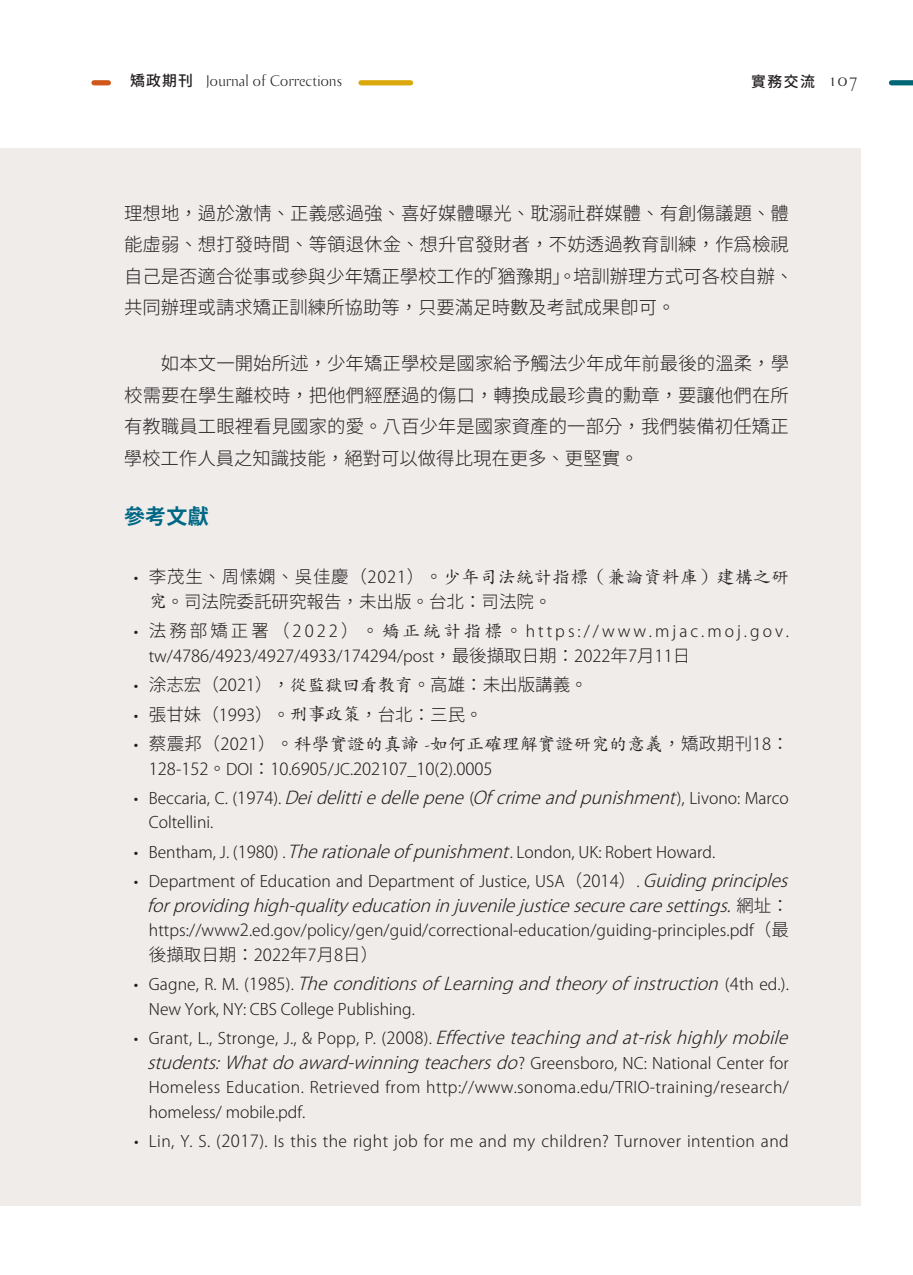
<style>
.page{position:relative;width:913px;height:1275px;background:#fff}
.page>*{position:absolute;margin:0;border:0;box-sizing:border-box;transform-origin:0 0}
.t1{font:21px "Gen Yo Gothic TW B";color:#006884}
.t2{font:18.38px/31.5px "Gen Yo Gothic TW L";color:#231f20}
.t3{font:italic 300 17.5px/24.5px "Koz Go Pro";color:#231f20;text-align:center}
.t4{font:17.5px "Gen Yo Gothic TW L";color:#231f20}
.t5{font:17.5px "DF Kai Shu W5 WINP BF";letter-spacing:.02em;color:#231f20}
.t6{font:17.5px "DF Kai Shu W5 WINP BF";letter-spacing:.04em;color:#231f20}
.t7{font:300 16.62px "Koz Go Pro";color:#231f20}
.t8{font:300 15.75px "Koz Go Pro";letter-spacing:.005em;color:#231f20}
.t9{font:300 15.75px/24.5px "Koz Go Pro";letter-spacing:.025em;color:#231f20}
.t10{font:300 15.75px "Koz Go Pro";letter-spacing:.03em;color:#231f20}
.t11{font:300 15.75px "Koz Go Pro";letter-spacing:.19em;color:#231f20}
.t12{font:15.75px "Bodebeck LT Std";color:#231f20}
.t13{font:14.88px "Gen Yo Gothic TW M";color:#231f20}
.s1{font-family:"Gen Yo Gothic TW M";font-size:14.88px}
.s2{font-family:"Bodebeck LT Std";font-size:19.25px}
.s3{font-family:"Koz Go Pro";font-weight:300;font-size:15.75px}
.s4{font-family:"Gen Yo Gothic TW L"}
.s5{font-family:"Koz Go Pro";font-weight:300;font-size:16.62px}
.s6{font-family:"DF Kai Shu W5 WINP BF"}
.s7{font-family:"Gen Yo Gothic TW L";font-weight:400;font-size:17.5px}
.s8{font-size:16.62px}
.s9{font-family:"DF Kai Shu W5 WINP BF";font-weight:400;font-size:17.5px}
.s10{font-size:15.75px}
.s11{font-family:"Brioso Pro";font-weight:300}
.s12{font-style:normal;font-size:15.75px}
.s13{font-style:normal;font-size:16.62px}
.s14{font-style:italic;font-size:17.5px}
.s15{font-family:"Gen Yo Gothic TW L";font-weight:400;font-style:normal}
</style>
<div class="page">
<div style="left:0;top:148px;width:860px;height:1057px;background:#f0ecea"></div>
<div style="left:361px;top:80px;width:50px;height:5px;background:#dba80c"></div>
<div style="left:94px;top:80px;width:14px;height:5px;background:#d1581a"></div>
<div style="left:891px;top:80px;width:22px;height:5px;background:#006776"></div>
<p class="t12" style="left:130px;top:73px;width:213px"><span class="s1">矯政期刊</span> Journal of Corrections</p>
<p class="t13" style="left:751px;top:73px;width:108px">實務交流 <span class="s2">107</span></p>
<p class="t2" style="left:124px;top:197px;width:671px">理想地，過於激情、正義感過強、喜好媒體曝光、耽溺社群媒體、有創傷議題、體能虛弱、想打發時間、等領退休金、想升官發財者，不妨透過教育訓練，作為檢視自己是否適合從事或參與少年矯正學校工作的「猶豫期」。培訓辦理方式可各校自辦、共同辦理或請求矯正訓練所協助等，只要滿足時數及考試成果即可。</p>
<p class="t2" style="left:124px;top:348px;width:667px;text-align:justify;text-indent:37px">如本文一開始所述，少年矯正學校是國家給予觸法少年成年前最後的溫柔，學校需要在學生離校時，把他們經歷過的傷口，轉換成最珍貴的勳章，要讓他們在所有教職員工眼裡看見國家的愛。八百少年是國家資產的一部分，我們裝備初任矯正學校工作人員之知識技能，絕對可以做得比現在更多、更堅實。</p>
<p class="t1" style="left:124px;top:504px;width:86px">參考文獻</p>
<p class="t6" style="left:134px;top:568px;width:656px"><span class="s3">•</span> <span class="s4">李茂生、周愫嫻、吳佳慶（</span><span class="s5">2021</span><span class="s4">）。</span>少年司法統計指標（兼論資料庫）建構之研</p>
<p class="t4" style="left:149px;top:591px;width:404px"><span class="s6">究</span>。司法院委託研究報告，未出版。台北：司法院。</p>
<p class="t11" style="left:134px;top:621px;width:656px">• <span class="s7">法務部矯正署（</span><span class="s8">2022</span><span class="s7">）。</span><span class="s9">矯正統計指標</span><span class="s7">。</span>https://www.mjac.moj.gov.</p>
<p class="t7" style="left:149px;top:645px;width:543px"><span class="s10">tw/</span>4786<span class="s10">/</span>4923<span class="s10">/</span>4927<span class="s10">/</span>4933<span class="s10">/</span>174294<span class="s10">/post</span><span class="s7">，最後擷取日期：</span>2022<span class="s7">年</span>7<span class="s7">月</span>11<span class="s7">日</span></p>
<p class="t4" style="left:134px;top:675px;width:455px"><span class="s3">•</span> 涂志宏（<span class="s5">2021</span>），<span class="s6">從監獄回看教育</span>。高雄：未出版講義。</p>
<p class="t4" style="left:134px;top:704px;width:350px"><span class="s3">•</span> 張甘妹（<span class="s5">1993</span>）。<span class="s6">刑事政策</span>，台北：三民。</p>
<p class="t5" style="left:134px;top:735px;width:656px"><span class="s3">•</span> <span class="s4">蔡震邦（</span><span class="s5">2021</span><span class="s4">）。</span>科學實證的真諦 <span class="s11">-</span>如何正確理解實證研究的意義<span class="s4">，矯政期刊</span><span class="s5">18</span><span class="s4">：</span></p>
<p class="t7" style="left:149px;top:758px;width:345px">128<span class="s10">-</span>152<span class="s7">。</span><span class="s10">DOI</span><span class="s7">：</span>10<span class="s10">.</span>6905<span class="s10">/JC.</span>202107<span class="s10">_</span>10<span class="s10">(</span>2<span class="s10">).</span>0005</p>
<p class="t3" style="left:134px;top:785px;width:656px"><span class="s12">• Beccaria, C. (</span><span class="s13">1974</span><span class="s12">).</span> Deidelittiedellepene<span class="s12">(</span>Of crimeandpunishment<span class="s12">), Livono: Marco</span></p>
<p class="t8" style="left:149px;top:812px;width:66px">Coltellini.</p>
<p class="t8" style="left:134px;top:842px;width:583px">• Bentham, J. (<span class="s8">1980</span>) .<span class="s14">Therationaleof punishment</span>. London, UK: Robert Howard.</p>
<p class="t8" style="left:134px;top:871px;width:661px">• Department of Education and Department of Justice, USA<span class="s7">（</span><span class="s8">2014</span><span class="s7">）</span>. <span class="s14">Guidingprinciples</span></p>
<p class="t3" style="left:147px;top:893px;width:643px">forprovidinghigh-qualityeducationinjuvenilejusticesecurecaresettings.<span class="s15">網址：</span></p>
<p class="t8" style="left:149px;top:920px;width:641px">https://www<span class="s8">2</span>.ed.gov/policy/gen/guid/correctional-education/guiding-principles.pdf<span class="s7">（最</span></p>
<p class="t4" style="left:149px;top:945px;width:231px">後擷取日期：<span class="s5">2022</span>年<span class="s5">7</span>月<span class="s5">8</span>日）</p>
<p class="t3" style="left:134px;top:972px;width:656px"><span class="s12">• G a g n e , R . M . (</span> <span class="s13">1 9 8 5</span> <span class="s12">) .</span> Theconditionsof Learningandtheoryof instruction <span class="s12">(</span> <span class="s13">4</span> <span class="s12">t h e d . ) .</span></p>
<p class="t8" style="left:149px;top:999px;width:268px">New York, NY: CBS College Publishing.</p>
<p class="t3" style="left:134px;top:1026px;width:661px"><span class="s12">• Grant, L., Stronge, J., &amp; Popp, P. (</span><span class="s13">2008</span><span class="s12">).</span> Effectiveteachingandat-riskhighlymobile students:Whatdoaward-winningteachersdo<span class="s12">? G r e e n s b o r o , N C : N a t i o n a l C e n t e r fo r</span></p>
<p class="t9" style="left:149px;top:1075px;width:642px">Homeless Education. Retrieved from http://www.sonoma.edu/TRIO-training/research/ homeless/ mobile.pdf.</p>
<p class="t10" style="left:134px;top:1131px;width:656px">• Lin, Y. S. (<span class="s8">2017</span>). Is this the right job for me and my children? Turnover intention and</p>
</div>
